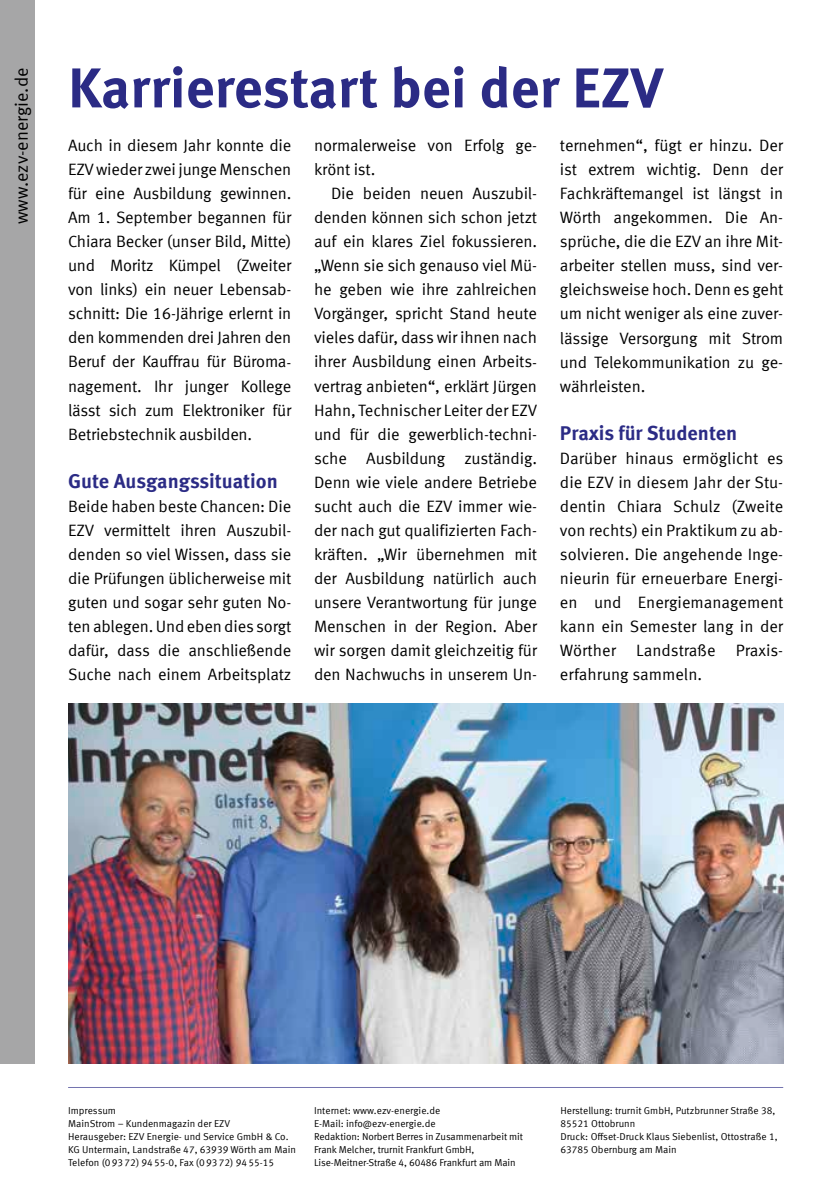
<style>
.page{position:relative;width:840px;height:1191px;background:#fff}
.page>*{position:absolute;margin:0;border:0;box-sizing:border-box;transform-origin:0 0}
.t1{font:700 56px "Meta Offc";color:#2b2b85}
.t2{font:700 20px "Meta Offc";color:#2b2b85}
.t3{font:18px "Meta Offc Norm";color:#000}
.t4{font:16.4px/24px "Meta Offc Norm";letter-spacing:-.01em;color:#000;text-align:justify}
.t5{font:10px/13px "Meta Offc Norm";color:#000}
</style>
<div class="page">
<div style="left:0;top:0;width:34px;height:1063px;background:#a6a6a7"></div>
<hr style="left:68px;top:1087px;width:714px;height:1px;background:#2b2b85">
<img style="left:68px;top:703px;width:714px;height:360px">
<p class="t3" style="left:11px;top:224px;width:158px;rotate:-90deg">www.ezv-energie.de</p>
<h1 class="t1" style="left:68px;top:55px;width:596px">Karrierestart bei der EZV</h1>
<p class="t4" style="left:68px;top:134px;width:225px">Auch in diesem Jahr konnte die EZV wieder zwei junge Menschen für eine Ausbildung gewinnen.<br>Am 1. September begannen für Chiara Becker (unser Bild, Mitte) und Moritz Kümpel (Zweiter von links) ein neuer Lebensab&shy;schnitt: Die 16-Jährige erlernt in den kommenden drei Jahren den Beruf der Kauffrau für Büroma&shy;nagement. Ihr junger Kollege lässt sich zum Elektroniker für Betriebstechnik ausbilden.</p>
<p class="t2" style="left:68px;top:469px;width:211px">Gute Ausgangssituation</p>
<p class="t4" style="left:68px;top:494px;width:225px">Beide haben beste Chancen: Die EZV vermittelt ihren Auszubil&shy;denden so viel Wissen, dass sie die Prüfungen üblicherweise mit guten und sogar sehr guten No&shy;ten ablegen. Und eben dies sorgt dafür, dass die anschließende Suche nach einem Arbeitsplatz</p>
<p class="t4" style="left:314px;top:134px;width:224px">normalerweise von Erfolg ge&shy;krönt ist.</p>
<p class="t4" style="left:314px;top:182px;width:225px;text-indent:17px">Die beiden neuen Auszubil&shy;denden können sich schon jetzt auf ein klares Ziel fokussieren. „Wenn sie sich genauso viel Mü&shy;he geben wie ihre zahlreichen Vorgänger, spricht Stand heute vieles dafür, dass wir ihnen nach ihrer Ausbildung einen Arbeits&shy;vertrag anbieten“, erklärt Jürgen Hahn, Technischer Leiter der EZV und für die gewerblich-techni&shy;sche Ausbildung zuständig.<br>Denn wie viele andere Betriebe sucht auch die EZV immer wie&shy;der nach gut qualifizierten Fach&shy;kräften. „Wir übernehmen mit der Ausbildung natürlich auch unsere Verantwortung für junge Menschen in der Region. Aber wir sorgen damit gleichzeitig für den Nachwuchs in unserem Un-</p>
<p class="t4" style="left:559px;top:134px;width:225px">ternehmen“, fügt er hinzu. Der ist extrem wichtig. Denn der Fachkräftemangel ist längst in Wörth angekommen. Die An&shy;sprüche, die die EZV an ihre Mit&shy;arbeiter stellen muss, sind ver&shy;gleichsweise hoch. Denn es geht um nicht weniger als eine zuver&shy;lässige Versorgung mit Strom und Telekommunikation zu ge&shy;währleisten.</p>
<p class="t2" style="left:559px;top:421px;width:178px">Praxis für Studenten</p>
<p class="t4" style="left:559px;top:446px;width:225px">Darüber hinaus ermöglicht es die EZV in diesem Jahr der Stu&shy;dentin Chiara Schulz (Zweite von rechts) ein Praktikum zu ab&shy;solvieren. Die angehende Inge&shy;nieurin für erneuerbare Energi&shy;en und Energiemanagement kann ein Semester lang in der Wörther Landstraße Praxis&shy;erfahrung sammeln.</p>
<p class="t5" style="left:68px;top:1103px;width:229px">Impressum<br>MainStrom – Kundenmagazin der EZV<br>Herausgeber: EZV Energie- und Service GmbH &amp; Co.<br>KG Untermain, Landstraße 47, 63939 Wörth am Main Telefon (09372) 9455-0, Fax (09372) 9455-15</p>
<p class="t5" style="left:314px;top:1103px;width:210px">Internet: www.ezv-energie.de<br>E-Mail: info@ezv-energie.de<br>Redaktion: Norbert Berres in Zusammenarbeit mit Frank Melcher, trurnit Frankfurt GmbH, Lise-Meitner-Straße 4, 60486 Frankfurt am Main</p>
<p class="t5" style="left:560px;top:1103px;width:218px">Herstellung: trurnit GmbH, Putzbrunner Straße 38, 85521 Ottobrunn<br>Druck: Offset-Druck Klaus Siebenlist, Ottostraße 1, 63785 Obernburg am Main</p>
</div>
